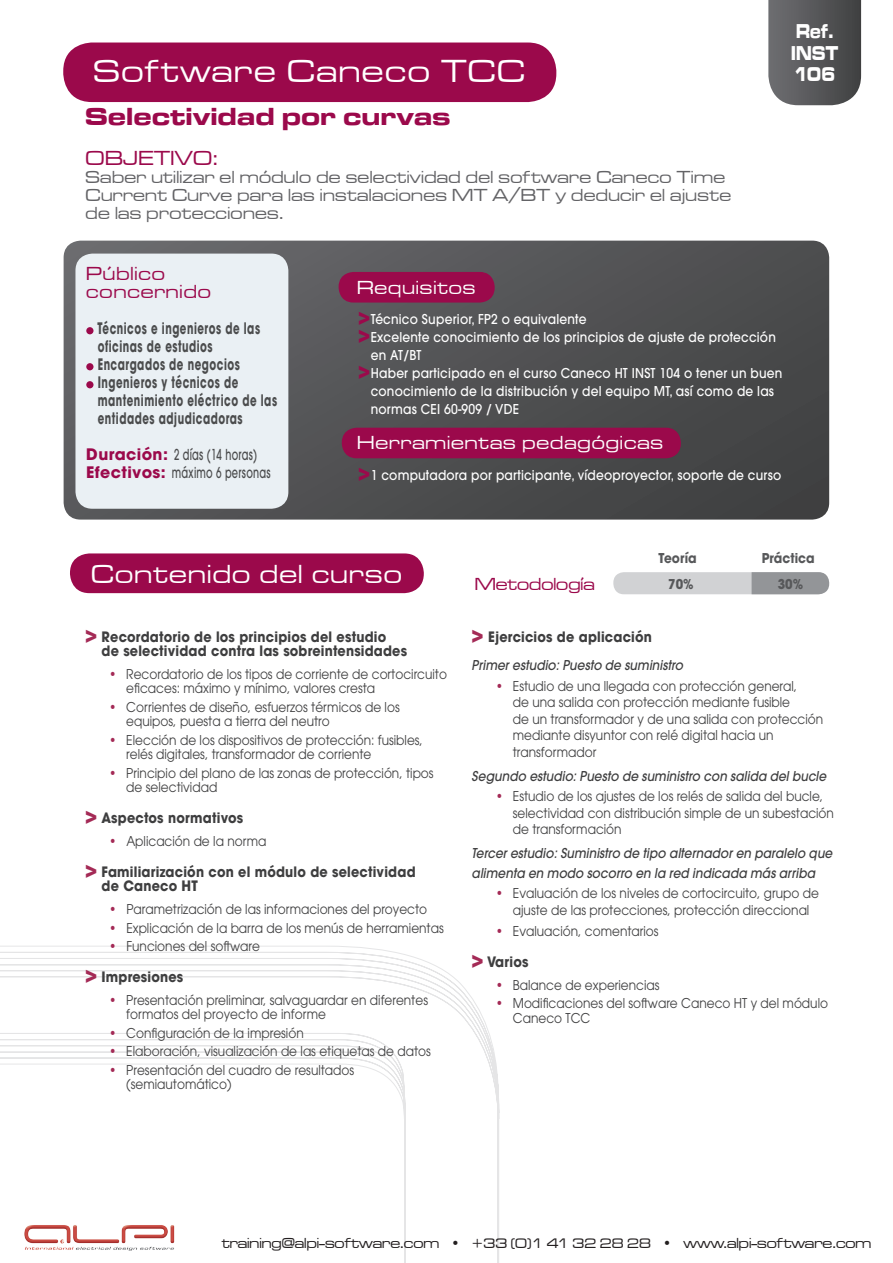
<style>
.page{position:relative;width:893px;height:1263px;background:#fff}
.page>*{position:absolute;margin:0;border:0;box-sizing:border-box;transform-origin:0 0}
.t1{font:33px "Microgramma D Medi Exte";letter-spacing:.05em;color:#fff}
.t2{font:27px "Microgramma D Medi Exte";letter-spacing:.05em;color:#fff}
.t3{font:25.5px "Microgramma D Bold Exte";letter-spacing:.025em;color:#9b094b}
.t4{font:21px "Microgramma D Medi Exte";letter-spacing:.025em;color:#9b094b}
.t5{font:20.7px/21.6px "Microgramma D Bold Exte";letter-spacing:.025em;color:#fff;scale:.74 1}
.t6{font:19.5px "Microgramma D Medi Exte";letter-spacing:.05em;color:#fff}
.t7{font:19.5px/18px "Microgramma D Medi Exte";letter-spacing:.05em;color:#9b094b}
.t8{font:18px/18px "Microgramma D Medi Exte";letter-spacing:.02em;color:#636366}
.t9{font:18px "Microgramma D Medi Exte";color:#9b094b}
.t10{font:700 15.75px/18px "ITC Avant Garde Std";letter-spacing:.05em;color:#4b4c4d;scale:.65 1}
.t11{font:15px "Microgramma D Medi Exte";color:#231f20}
.t12{font:500 15px/18px "ITC Avant Garde Std";letter-spacing:.025em;color:#4b4c4d;scale:.65 1}
.t13{font:700 14.25px/14.2px "ITC Avant Garde Std";letter-spacing:.015em;color:#3e3e3f;scale:.9 1}
.t14{font:13.5px/14.2px "ITC Avant Garde Std";color:#3e3e3f;scale:.9 1}
.t15{font:500 13.5px "ITC Avant Garde Std";letter-spacing:.015em;color:#fff;scale:.9 1}
.t16{font:italic 500 13.5px/19.5px "ITC Avant Garde Std";color:#3e3e3f;scale:.9 1}
.t17{font:700 13.5px/26.1px "ITC Avant Garde Std";color:#57585a;text-align:center;scale:.9 1}
.s1{font-weight:700;font-size:15.75px;color:#9b094b}
.s2{font-weight:700;font-size:22.5px;color:#9b094b}
.s3{font-size:22.5px;color:#a42a56}
.s4{color:#a42a56}
.s5{font-size:14.25px}
</style>
<div class="page">
<svg style="left:0;top:946px;width:500px;height:317px"></svg>
<img style="left:24px;top:1223px;width:151px;height:27px">
<div style="left:63px;top:43px;width:493px;height:59px;background:#9b094b;border-radius:29px"></div>
<svg style="left:768px;top:0;width:93px;height:105px;background:#5d5e60"></svg>
<svg style="left:64px;top:241px;width:765px;height:279px;background:#505052"></svg>
<div style="left:75px;top:254px;width:213px;height:255px;background:#eaf0f4;border-radius:17px"></div>
<div style="left:86px;top:327px;width:8px;height:7px;background:#9b094b;border-radius:50%"></div>
<div style="left:86px;top:363px;width:8px;height:7px;background:#9b094b;border-radius:50%"></div>
<div style="left:86px;top:381px;width:8px;height:7px;background:#9b094b;border-radius:50%"></div>
<div style="left:339px;top:272px;width:156px;height:31px;background:#9b094b;border-radius:15px"></div>
<div style="left:342px;top:428px;width:339px;height:30px;background:#9b094b;border-radius:15px"></div>
<div style="left:70px;top:553px;width:354px;height:40px;background:#9b094b;border-radius:20px"></div>
<div style="left:613px;top:572px;width:215px;height:22px;background:#d1d2d4;border-radius:10px"></div>
<svg style="left:752px;top:572px;width:77px;height:22px;background:#96989a"></svg>
<h1 class="t1" style="left:94px;top:50px;width:433px">Software Caneco TCC</h1>
<h3 class="t3" style="left:86px;top:99px;width:366px">Selectividad por curvas</h3>
<h3 class="t4" style="left:86px;top:144px;width:134px">OBJETIVO:</h3>
<h3 class="t8" style="left:86px;top:167px;width:647px">Saber utilizar el módulo de selectividad del software Caneco Time<br>Current Curve para las instalaciones MT A/BT y deducir el ajuste de las protecciones.</h3>
<h3 class="t5" style="left:791px;top:20px;width:65px">Ref.<br>INST<br>106</h3>
<h3 class="t7" style="left:86px;top:264px;width:126px">Público concernido</h3>
<p class="t10" style="left:97px;top:319px;width:278px">Técnicos e ingenieros de las oficinas de estudios<br>Encargados de negocios<br>Ingenieros y técnicos de mantenimiento eléctrico de las entidades adjudicadoras</p>
<p class="t12" style="left:86px;top:446px;width:285px"><span class="s1">Duración:</span> 2 días (14 horas)<br><span class="s1">Efectivos:</span> máximo 6 personas</p>
<h3 class="t6" style="left:357px;top:275px;width:120px">Requisitos</h3>
<p class="t15" style="left:358px;top:311px;width:255px"><span class="s2">&gt;</span>Técnico Superior, FP2 o equivalente</p>
<p class="t15" style="left:358px;top:329px;width:466px"><span class="s2">&gt;</span>Excelente conocimiento de los principios de ajuste de protección</p>
<p class="t15" style="left:371px;top:347px;width:58px">en AT/BT</p>
<p class="t15" style="left:358px;top:365px;width:473px"><span class="s2">&gt;</span>Haber participado en el curso Caneco HT INST 104 o tener un buen</p>
<p class="t15" style="left:371px;top:383px;width:450px">conocimiento de la distribución y del equipo MT, así como de las</p>
<p class="t15" style="left:371px;top:401px;width:166px">normas CEI 60-909 / VDE</p>
<h3 class="t6" style="left:357px;top:430px;width:307px">Herramientas pedagógicas</h3>
<p class="t15" style="left:358px;top:467px;width:472px"><span class="s2">&gt;</span>1 computadora por participante, vídeoproyector, soporte de curso</p>
<h2 class="t2" style="left:91px;top:557px;width:312px">Contenido del curso</h2>
<p class="t13" style="left:102px;top:630px;width:341px;text-indent:-17px"><span class="s3">&gt;</span> Recordatorio de los principios del estudio de selectividad contra las sobreintensidades</p>
<p class="t14" style="left:126px;top:667px;width:358px;text-indent:-17px"><span class="s4">•</span> Recordatorio de los tipos de corriente de cortocircuito eficaces: máximo y mínimo, valores cresta</p>
<p class="t14" style="left:126px;top:700px;width:305px;text-indent:-17px"><span class="s4">•</span> Corrientes de diseño, esfuerzos térmicos de los equipos, puesta a tierra del neutro</p>
<p class="t14" style="left:126px;top:732px;width:331px;text-indent:-17px"><span class="s4">•</span> Elección de los dispositivos de protección: fusibles, relés digitales, transformador de corriente</p>
<p class="t14" style="left:126px;top:765px;width:343px;text-indent:-17px"><span class="s4">•</span> Principio del plano de las zonas de protección, tipos de selectividad</p>
<p class="t13" style="left:85px;top:810px;width:177px"><span class="s3">&gt;</span> Aspectos normativos</p>
<p class="t14" style="left:109px;top:833px;width:176px"><span class="s4">•</span> Aplicación de la norma</p>
<p class="t13" style="left:102px;top:864px;width:350px;text-indent:-17px"><span class="s3">&gt;</span> Familiarización con el módulo de selectividad de Caneco HT</p>
<p class="t14" style="left:109px;top:902px;width:355px"><span class="s4">•</span> Parametrización de las informaciones del proyecto</p>
<p class="t14" style="left:109px;top:920px;width:373px"><span class="s4">•</span> Explicación de la barra de los menús de herramientas</p>
<p class="t14" style="left:109px;top:939px;width:169px"><span class="s4">•</span> Funciones del software</p>
<p class="t13" style="left:85px;top:970px;width:111px"><span class="s3">&gt;</span> Impresiones</p>
<p class="t14" style="left:126px;top:993px;width:337px;text-indent:-17px"><span class="s4">•</span> Presentación preliminar, salvaguardar en diferentes formatos del proyecto de informe</p>
<p class="t14" style="left:109px;top:1025px;width:218px"><span class="s4">•</span> Configuración de la impresión</p>
<p class="t14" style="left:109px;top:1044px;width:359px"><span class="s4">•</span> Elaboración, visualización de las etiquetas de datos</p>
<p class="t14" style="left:126px;top:1062px;width:255px;text-indent:-17px"><span class="s4">•</span> Presentación del cuadro de resultados (semiautomático)</p>
<h3 class="t9" style="left:475px;top:573px;width:121px">Metodología</h3>
<p class="t17" style="left:659px;top:544px;width:44px">Teoría<br>70%</p>
<p class="t17" style="left:762px;top:544px;width:60px">Práctica</p>
<p class="t17" style="left:778px;top:570px;width:30px">30%</p>
<p class="t13" style="left:472px;top:630px;width:202px"><span class="s3">&gt;</span> Ejercicios de aplicación</p>
<p class="t16" style="left:472px;top:655px;width:236px">Primer estudio: Puesto de suministro</p>
<p class="t14" style="left:513px;top:678px;width:346px;line-height:16.5px;text-indent:-17px"><span class="s4">•</span> Estudio de una llegada con protección general,<br>de una salida con protección mediante fusible<br>de un transformador y de una salida con protección mediante disyuntor con relé digital hacia un transformador</p>
<p class="t16" style="left:472px;top:766px;width:395px">Segundo estudio: Puesto de suministro con salida del bucle</p>
<p class="t14" style="left:513px;top:788px;width:358px;line-height:16.5px;text-indent:-17px"><span class="s4">•</span> Estudio de los ajustes de los relés de salida del bucle, selectividad con distribución simple de un subestación de transformación</p>
<p class="t16" style="left:472px;top:843px;width:402px">Tercer estudio: Suministro de tipo alternador en paralelo que alimenta en modo socorro en la red indicada más arriba</p>
<p class="t14" style="left:496px;top:885px;width:361px;line-height:16.5px;text-align:center"><span class="s4">•</span> Evaluación de los niveles de cortocircuito, grupo de ajuste de las protecciones, protección direccional</p>
<p class="t14" style="left:496px;top:923px;width:182px"><span class="s4">•</span> Evaluación, comentarios</p>
<p class="t13" style="left:472px;top:954px;width:65px"><span class="s3">&gt;</span> Varios</p>
<p class="t14" style="left:496px;top:977px;width:183px"><span class="s4">•</span> Balance de experiencias</p>
<p class="t14" style="left:513px;top:996px;width:352px;text-indent:-17px"><span class="s4">•</span> Modificaciones del software Caneco HT y del módulo<br>Caneco TCC</p>
<p class="t11" style="left:222px;top:1234px;width:651px">training@alpi-software.com • <span class="s5">+33 (0)1 41 32 28 28</span> • www.alpi-software.com</p>
</div>
